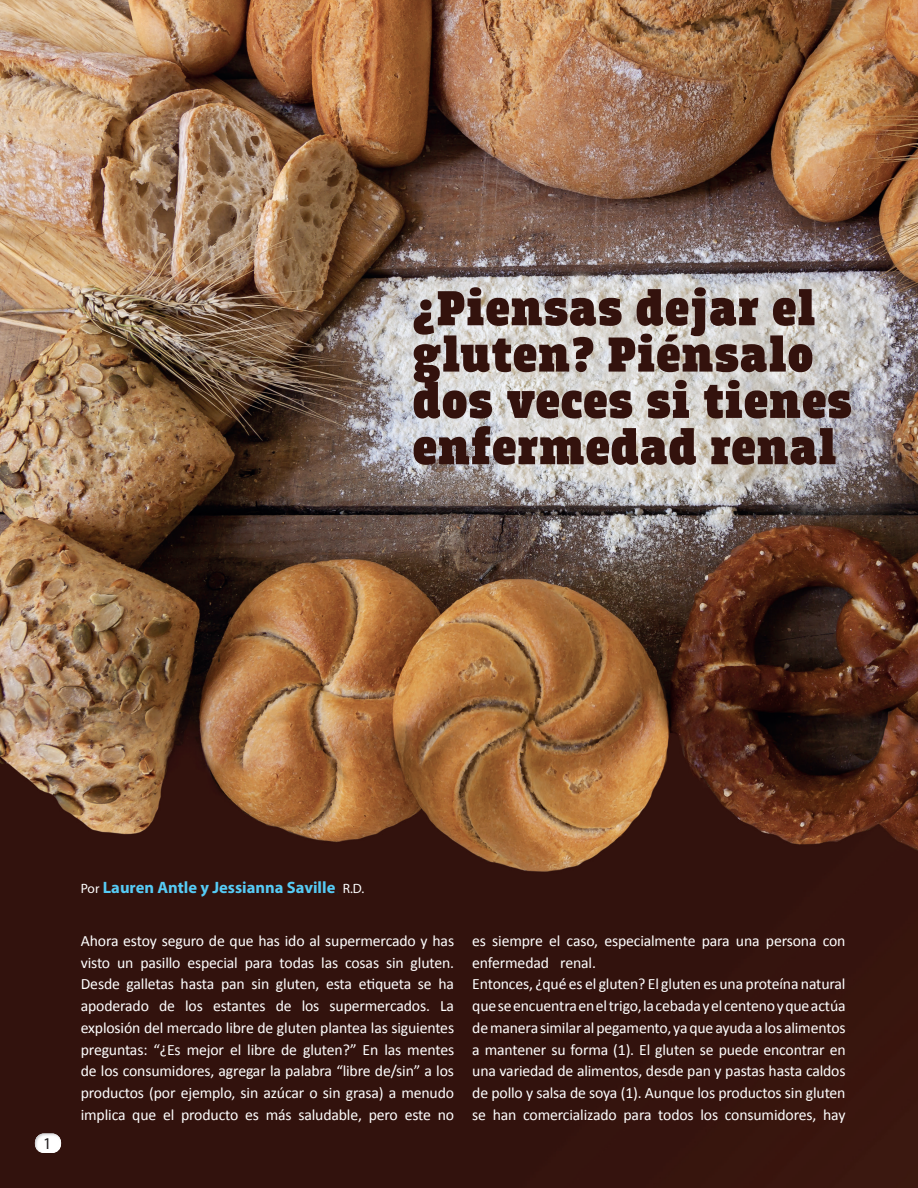
<style>
.page{position:relative;width:918px;height:1188px;background:#fff}
.page>*{position:absolute;margin:0;border:0;box-sizing:border-box;transform-origin:0 0}
.t1{font:900 51.6px/46.3px "Breakers Slab";letter-spacing:.02em;color:#33120d}
.t2{font:700 16.5px "Myriad Pro";color:#56cbf5}
.t3{font:16.5px "Myriad Pro";color:#231f20}
.t4{font:15.75px/21.8px "Calibri";letter-spacing:-.01em;color:#fff;text-align:justify}
.s1{font-weight:400;font-size:13.5px;color:#fff}
.s2{font-family:"Minion Pro";font-weight:400;color:#231f20}
</style>
<div class="page">
<img style="left:0;top:0;width:918px;height:1188px">
<img style="left:35px;top:1134px;width:26px;height:19px">
<h1 class="t1" style="left:413px;top:289px;width:440px">¿Piensas dejar el gluten? Piénsalo dos veces si tienes enfermedad renal</h1>
<p class="t3" style="left:43px;top:1133px;width:10px">1</p>
<p class="t2" style="left:81px;top:877px;width:285px"><span class="s1">Por</span> Lauren Antle y Jessianna Saville<span class="s2">,</span> <span class="s1">R.D.</span></p>
<p class="t4" style="left:81px;top:929px;width:375px">Ahora estoy seguro de que has ido al supermercado y has visto un pasillo especial para todas las cosas sin gluten.<br>Desde galletas hasta pan sin gluten, esta etiqueta se ha apoderado de los estantes de los supermercados. La explosión del mercado libre de gluten plantea las siguientes preguntas: “¿Es mejor el libre de gluten?” En las mentes de los consumidores, agregar la palabra “libre de/sin” a los productos (por ejemplo, sin azúcar o sin grasa) a menudo implica que el producto es más saludable, pero este no</p>
<p class="t4" style="left:472px;top:929px;width:375px;text-align:left">es siempre el caso, especialmente para una persona con enfermedad renal.<br>Entonces, ¿qué es el gluten? El gluten es una proteína natural que se encuentra en el trigo, la cebada y el centeno y que actúa de manera similar al pegamento, ya que ayuda a los alimentos a mantener su forma (1). El gluten se puede encontrar en una variedad de alimentos, desde pan y pastas hasta caldos de pollo y salsa de soya (1). Aunque los productos sin gluten se han comercializado para todos los consumidores, hay</p>
</div>
